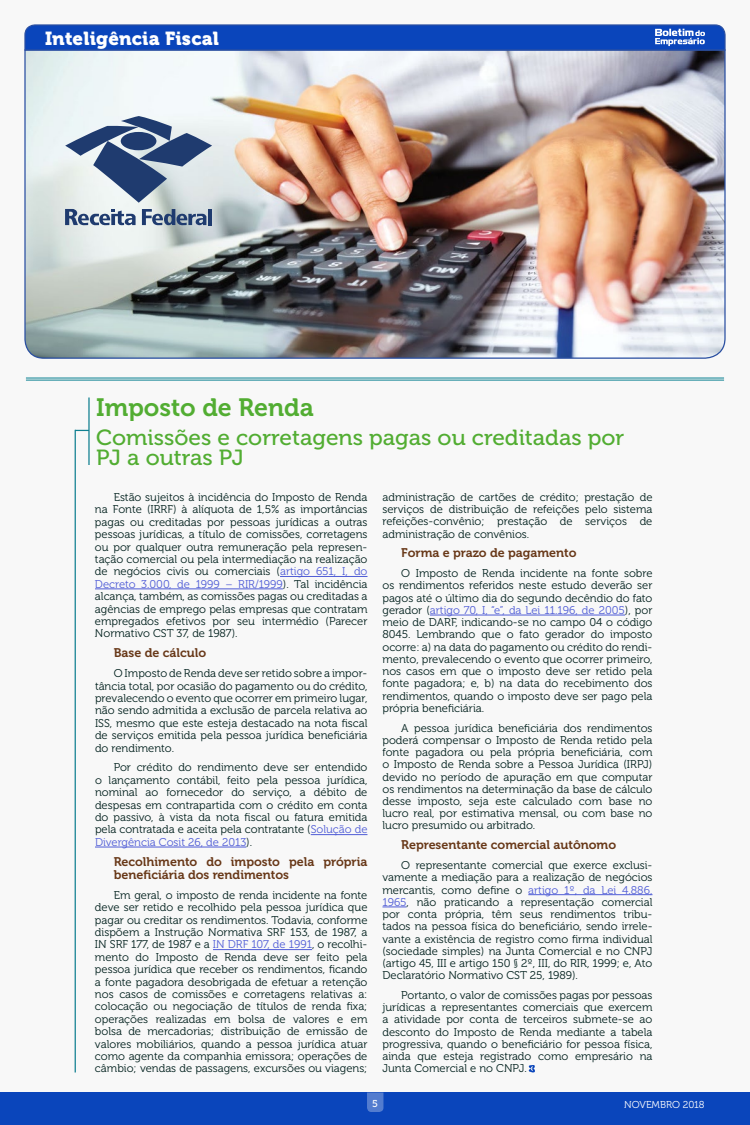
<style>
.page{position:relative;width:750px;height:1125px;background:#fff}
.page>*{position:absolute;margin:0;border:0;box-sizing:border-box;transform-origin:0 0}
.t1{font:25px "Museo 700";color:#52ad32}
.t2{font:21.88px/20px "Museo 500";color:#52ad32;scale:1.04 1}
.t3{font:18.75px "Museo 900";letter-spacing:.01em;color:#fff}
.t4{font:12.5px/12.8px "Museo 700";color:#683818}
.t5{font:11.25px/12.4px "Museo 300";color:#001f1c;text-align:justify}
.t6{font:10px "Museo 300";color:#fff}
.t7{font:10px "Museo 500";color:#fff}
.s1{color:#4f5cd6}
</style>
<div class="page">
<div style="left:0;top:0;width:750px;height:1115px;background:#f8f8f8"></div>
<hr style="left:75px;top:430px;width:1px;height:642px;background:#118091">
<hr style="left:88px;top:398px;width:2px;height:67px;background:#118091">
<svg style="left:76px;top:430px;width:12px;height:1px"></svg>
<div style="left:0;top:1092px;width:750px;height:33px;background:#0a45bb"></div>
<img style="left:24px;top:51px;width:702px;height:308px">
<svg style="left:24px;top:24px;width:702px;height:27px;background:#174dba"></svg>
<hr style="left:26px;top:378px;width:698px;height:1px;background:#0a8091">
<hr style="left:26px;top:380px;width:698px;height:1px;background:#0a8091">
<hr style="left:280px;top:576px;width:88px;height:1px;background:#4f5cd6">
<hr style="left:95px;top:589px;width:188px;height:1px;background:#4f5cd6">
<hr style="left:311px;top:834px;width:56px;height:1px;background:#4f5cd6">
<hr style="left:95px;top:847px;width:151px;height:1px;background:#4f5cd6">
<hr style="left:213px;top:949px;width:99px;height:1px;background:#4f5cd6">
<hr style="left:430px;top:615px;width:195px;height:1px;background:#4f5cd6">
<hr style="left:528px;top:894px;width:125px;height:1px;background:#4f5cd6">
<svg style="left:382px;top:907px;width:25px;height:1px"></svg>
<svg style="left:528px;top:1065px;width:7px;height:8px"></svg>
<svg style="left:367px;top:1092px;width:16px;height:20px"></svg>
<h3 class="t3" style="left:45px;top:27px;width:176px">Inteligência Fiscal</h3>
<h1 class="t1" style="left:96px;top:394px;width:219px">Imposto de Renda</h1>
<h2 class="t2" style="left:96px;top:428px;width:509px">Comissões e corretagens pagas ou creditadas por<br>PJ a outras PJ</h2>
<p class="t5" style="left:95px;top:491px;width:274px;text-indent:19px">Estão sujeitos à incidência do Imposto de Renda na Fonte (IRRF) à alíquota de 1,5% as importâncias pagas ou creditadas por pessoas jurídicas a outras pessoas jurídicas, a título de comissões, corretagens ou por qualquer outra remuneração pela represen&shy;tação comercial ou pela intermediação na realização de negócios civis ou comerciais (<span class="s1">artigo 651, I, do Decreto 3.000, de 1999 – RIR/1999</span>). Tal incidência alcança, também, as comissões pagas ou creditadas a agências de emprego pelas empresas que contratam empregados efetivos por seu intermédio (Parecer Normativo CST 37, de 1987).</p>
<p class="t4" style="left:114px;top:647px;width:94px">Base de cálculo</p>
<p class="t5" style="left:95px;top:667px;width:274px;text-indent:19px">O Imposto de Renda deve ser retido sobre a impor&shy;tância total, por ocasião do pagamento ou do crédito, prevalecendo o evento que ocorrer em primeiro lugar, não sendo admitida a exclusão de parcela relativa ao ISS, mesmo que este esteja destacado na nota fiscal de serviços emitida pela pessoa jurídica beneficiária do rendimento.</p>
<p class="t5" style="left:95px;top:762px;width:274px;text-indent:19px">Por crédito do rendimento deve ser entendido o lançamento contábil, feito pela pessoa jurídica, nominal ao fornecedor do serviço, a débito de despesas em contrapartida com o crédito em conta do passivo, à vista da nota fiscal ou fatura emitida pela contratada e aceita pela contratante (<span class="s1">Solução de Divergência Cosit 26, de 2013</span>).</p>
<p class="t4" style="left:114px;top:856px;width:255px">Recolhimento do imposto pela própria beneficiária dos rendimentos</p>
<p class="t5" style="left:95px;top:889px;width:274px;text-indent:19px">Em geral, o imposto de renda incidente na fonte deve ser retido e recolhido pela pessoa jurídica que pagar ou creditar os rendimentos. Todavia, conforme dispõem a Instrução Normativa SRF 153, de 1987, a IN SRF 177, de 1987 e a <span class="s1">IN DRF 107, de 1991</span>, o recolhi&shy;mento do Imposto de Renda deve ser feito pela pessoa jurídica que receber os rendimentos, ficando a fonte pagadora desobrigada de efetuar a retenção nos casos de comissões e corretagens relativas a: colocação ou negociação de títulos de renda fixa; operações realizadas em bolsa de valores e em bolsa de mercadorias; distribuição de emissão de valores mobiliários, quando a pessoa jurídica atuar como agente da companhia emissora; operações de câmbio; vendas de passagens, excursões ou viagens;</p>
<p class="t5" style="left:382px;top:491px;width:272px">administração de cartões de crédito; prestação de serviços de distribuição de refeições pelo sistema refeições-convênio; prestação de serviços de administração de convênios.</p>
<p class="t4" style="left:401px;top:547px;width:177px">Forma e prazo de pagamento</p>
<p class="t5" style="left:382px;top:567px;width:272px;text-indent:19px">O Imposto de Renda incidente na fonte sobre os rendimentos referidos neste estudo deverão ser pagos até o último dia do segundo decêndio do fato gerador (<span class="s1">artigo 70, I, “e”, da Lei 11.196, de 2005</span>), por meio de DARF, indicando-se no campo 04 o código 8045. Lembrando que o fato gerador do imposto ocorre: a) na data do pagamento ou crédito do rendi&shy;mento, prevalecendo o evento que ocorrer primeiro, nos casos em que o imposto deve ser retido pela fonte pagadora; e, b) na data do recebimento dos rendimentos, quando o imposto deve ser pago pela própria beneficiária.</p>
<p class="t5" style="left:382px;top:722px;width:272px;text-indent:19px">A pessoa jurídica beneficiária dos rendimentos poderá compensar o Imposto de Renda retido pela fonte pagadora ou pela própria beneficiária, com o Imposto de Renda sobre a Pessoa Jurídica (IRPJ) devido no período de apuração em que computar os rendimentos na determinação da base de cálculo desse imposto, seja este calculado com base no lucro real, por estimativa mensal, ou com base no lucro presumido ou arbitrado.</p>
<p class="t4" style="left:401px;top:839px;width:216px">Representante comercial autônomo</p>
<p class="t5" style="left:382px;top:859px;width:272px;text-indent:19px">O representante comercial que exerce exclusi&shy;vamente a mediação para a realização de negócios mercantis, como define o <span class="s1">artigo 1º, da Lei 4.886, 1965</span>, não praticando a representação comercial por conta própria, têm seus rendimentos tribu&shy;tados na pessoa física do beneficiário, sendo irrele&shy;vante a existência de registro como firma individual (sociedade simples) na Junta Comercial e no CNPJ (artigo 45, III e artigo 150 § 2º, III, do RIR, 1999; e, Ato Declaratório Normativo CST 25, 1989).</p>
<p class="t5" style="left:382px;top:989px;width:272px;text-indent:19px">Portanto, o valor de comissões pagas por pessoas jurídicas a representantes comerciais que exercem a atividade por conta de terceiros submete-se ao desconto do Imposto de Renda mediante a tabela progressiva, quando o beneficiário for pessoa física, ainda que esteja registrado como empresário na Junta Comercial e no CNPJ.</p>
<p class="t7" style="left:372px;top:1099px;width:7px">5</p>
<p class="t6" style="left:624px;top:1100px;width:82px">NOVEMBRO 2018</p>
</div>
